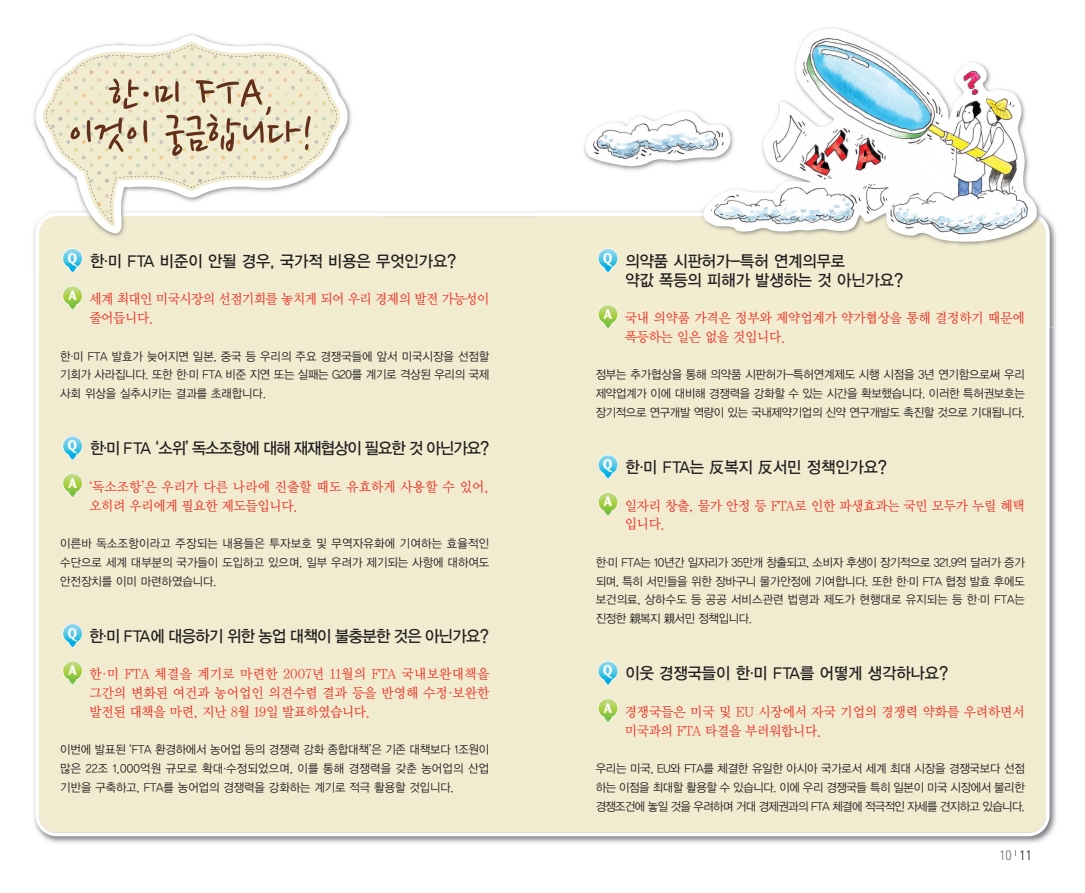
<style>
.page{position:relative;width:1085px;height:893px;background:#fff}
.page>*{position:absolute;margin:0;border:0;box-sizing:border-box;transform-origin:0 0}
.t1{font:50px/40px "Nanum Pen OTF";color:#622f19;text-align:center}
.t2{font:16.25px/18.8px "YDVYGO13";color:#231f20;scale:.95 1}
.t3{font:16.25px "YDVYGO13";letter-spacing:-.055em;color:#231f20;scale:.95 1}
.t4{font:16.25px "YDVYGO13";letter-spacing:-.035em;color:#231f20;scale:.95 1}
.t5{font:13.75px/18.8px "YDVY Mj O13";letter-spacing:-.025em;color:#ee2e22;scale:.95 1}
.t6{font:13.75px/18.8px "YDVY Mj O13";letter-spacing:.005em;color:#ee2e22;scale:.95 1}
.t7{font:700 13.75px "Barmeno";color:#fff}
.t8{font:300 condensed 13.75px "Univers";color:#6c6d70}
.t9{font:11.88px/18.8px "YDVYGO12";letter-spacing:-.01em;color:#231f20;text-align:justify;scale:.95 1}
.s1{color:#231f20}
</style>
<div class="page">
<div style="left:35px;top:213px;width:1014px;height:623px;background:#f1ebd0"></div>
<img style="left:536px;top:27px;width:520px;height:301px">
<div style="left:536px;top:216px;width:509px;height:112px;background:#f2ecd0"></div>
<img style="left:1036px;top:213px;width:13px;height:21px">
<img style="left:585px;top:28px;width:451px;height:214px">
<img style="left:34px;top:34px;width:347px;height:241px">
<div style="left:39px;top:216px;width:342px;height:59px;background:#f2ecd0"></div>
<img style="left:35px;top:233px;width:22px;height:1px">
<svg style="left:35px;top:35px;width:312px;height:198px"></svg>
<svg style="left:43px;top:42px;width:297px;height:187px"></svg>
<svg style="left:46px;top:45px;width:291px;height:143px"></svg>
<svg style="left:51px;top:47px;width:282px;height:175px"></svg>
<svg style="left:598px;top:661px;width:20px;height:24px"></svg>
<svg style="left:598px;top:492px;width:20px;height:24px"></svg>
<svg style="left:598px;top:698px;width:20px;height:25px"></svg>
<svg style="left:598px;top:455px;width:20px;height:24px"></svg>
<svg style="left:598px;top:248px;width:20px;height:25px"></svg>
<svg style="left:598px;top:304px;width:20px;height:25px"></svg>
<svg style="left:62px;top:436px;width:21px;height:24px"></svg>
<svg style="left:62px;top:473px;width:21px;height:25px"></svg>
<svg style="left:62px;top:623px;width:21px;height:25px"></svg>
<svg style="left:62px;top:661px;width:21px;height:24px"></svg>
<svg style="left:62px;top:248px;width:21px;height:25px"></svg>
<svg style="left:62px;top:286px;width:21px;height:24px"></svg>
<h1 class="t1" style="left:69px;top:78px;width:247px">한·미 FTA, 이것이 궁금합니다!</h1>
<p class="t7" style="left:68px;top:251px;width:11px">Q</p>
<p class="t7" style="left:68px;top:288px;width:10px">A</p>
<h2 class="t2" style="left:90px;top:252px;width:387px">한·미 FTA 비준이 안될 경우, 국가적 비용은 무엇인가요?</h2>
<p class="t5" style="left:89px;top:290px;width:422px">세계 최대인 미국시장의 선점기회를 놓치게 되어 우리 경제의 발전 가능성이 줄어듭니다.</p>
<p class="t9" style="left:60px;top:347px;width:453px">한·미 FTA 발효가 늦어지면 일본, 중국 등 우리의 주요 경쟁국들에 앞서 미국시장을 선점할 기회가 사라집니다. 또한 한·미 FTA 비준 지연 또는 실패는 G20를 계기로 격상된 우리의 국제 사회 위상을 실추시키는 결과를 초래합니다.</p>
<p class="t7" style="left:68px;top:438px;width:11px">Q</p>
<p class="t7" style="left:68px;top:476px;width:10px">A</p>
<h2 class="t3" style="left:90px;top:439px;width:422px">한·미 FTA ‘소위’ 독소조항에 대해 재재협상이 필요한 것 아닌가요?</h2>
<p class="t6" style="left:89px;top:477px;width:422px">‘독소조항’은 우리가 다른 나라에 진출할 때도 유효하게 사용할 수 있어, 오히려 우리에게 필요한 제도들입니다.</p>
<p class="t9" style="left:60px;top:534px;width:453px">이른바 독소조항이라고 주장되는 내용들은 투자보호 및 무역자유화에 기여하는 효율적인 수단으로 세계 대부분의 국가들이 도입하고 있으며, 일부 우려가 제기되는 사항에 대하여도 안전장치를 이미 마련하였습니다.</p>
<p class="t7" style="left:68px;top:626px;width:11px">Q</p>
<p class="t7" style="left:68px;top:663px;width:10px">A</p>
<h2 class="t4" style="left:89px;top:626px;width:422px">한·미 FTA에 대응하기 위한 농업 대책이 불충분한 것은 아닌가요?</h2>
<p class="t5" style="left:89px;top:665px;width:422px;text-align:justify">한·미 FTA 체결을 계기로 마련한 2007년 11월의 FTA 국내보완대책을 그간의 변화된 여건과 농어업인 의견수렴 결과 등을 반영해 수정·보완한 발전된 대책을 마련, 지난 8월 19일 발표하였습니다.</p>
<p class="t9" style="left:60px;top:740px;width:453px">이번에 발표된 ‘FTA 환경하에서 농어업 등의 경쟁력 강화 종합대책’은 기존 대책보다 1조원이 많은 22조 1,000억원 규모로 확대·수정되었으며, 이를 통해 경쟁력을 갖춘 농어업의 산업 기반을 구축하고, FTA를 농어업의 경쟁력을 강화하는 계기로 적극 활용할 것입니다.</p>
<p class="t7" style="left:603px;top:251px;width:11px">Q</p>
<h2 class="t2" style="left:625px;top:252px;width:294px">의약품 시판허가-특허 연계의무로<br>약값 폭등의 피해가 발생하는 것 아닌가요?</h2>
<p class="t5" style="left:624px;top:309px;width:422px">국내 의약품 가격은 정부와 제약업계가 약가협상을 통해 결정하기 때문에 폭등하는 일은 없을 것입니다.</p>
<p class="t9" style="left:595px;top:365px;width:453px">정부는 추가협상을 통해 의약품 시판허가-특허연계제도 시행 시점을 3년 연기함으로써 우리 제약업계가 이에 대비해 경쟁력을 강화할 수 있는 시간을 확보했습니다. 이러한 특허권보호는 장기적으로 연구개발 역량이 있는 국내제약기업의 신약 연구개발도 촉진할 것으로 기대됩니다.</p>
<p class="t7" style="left:604px;top:307px;width:10px">A</p>
<p class="t7" style="left:603px;top:457px;width:11px">Q</p>
<h2 class="t2" style="left:625px;top:458px;width:277px">한·미 FTA는 反복지 反서민 정책인가요?</h2>
<p class="t5" style="left:624px;top:496px;width:422px">일자리 창출, 물가 안정 등 FTA로 인한 파생효과는 국민 모두가 누릴 혜택 입니다.</p>
<p class="t9" style="left:595px;top:553px;width:453px">한·미 FTA는 10년간 일자리가 35만개 창출되고, 소비자 후생이 장기적으로 321.9억 달러가 증가 되며, 특히 서민들을 위한 장바구니 물가안정에 기여합니다. 또한 한·미 FTA 협정 발효 후에도 보건의료, 상하수도 등 공공 서비스관련 법령과 제도가 현행대로 유지되는 등 한·미 FTA는 진정한 親복지 親서민 정책입니다.</p>
<p class="t7" style="left:604px;top:494px;width:10px">A</p>
<p class="t7" style="left:603px;top:663px;width:11px">Q</p>
<h2 class="t2" style="left:625px;top:664px;width:341px">이웃 경쟁국들이 한·미 FTA를 어떻게 생각하나요?</h2>
<p class="t5" style="left:624px;top:702px;width:422px">경쟁국들은 미국 및 EU 시장에서 자국 기업의 경쟁력 약화를 우려하면서 미국과의 FTA 타결을 부러워합니다.</p>
<p class="t9" style="left:595px;top:759px;width:453px">우리는 미국, EU와 FTA를 체결한 유일한 아시아 국가로서 세계 최대 시장을 경쟁국보다 선점 하는 이점을 최대할 활용할 수 있습니다. 이에 우리 경쟁국들 특히 일본이 미국 시장에서 불리한 경쟁조건에 놓일 것을 우려하며 거대 경제권과의 FTA 체결에 적극적인 자세를 견지하고 있습니다.</p>
<p class="t7" style="left:604px;top:701px;width:10px">A</p>
<p class="t8" style="left:999px;top:850px;width:34px">10 <sup>I</sup> <span class="s1">11</span></p>
</div>
